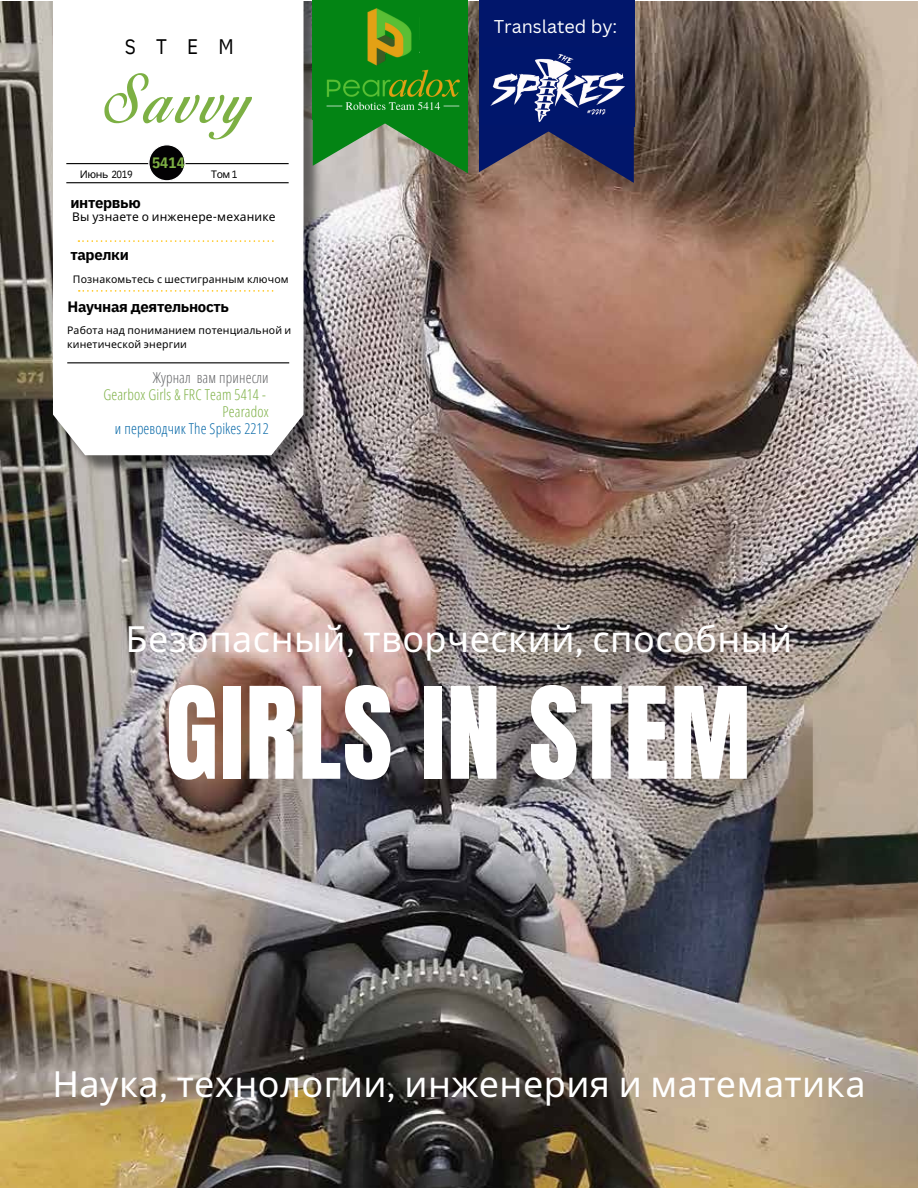
<style>
.page{position:relative;width:918px;height:1188px;background:#fff}
.page>*{position:absolute;margin:0;border:0;box-sizing:border-box;transform-origin:0 0}
.t1{font:108.15px "Anton";letter-spacing:.015em;color:#fff}
.t2{font:36px "Noto Sans";letter-spacing:.015em;color:#fff}
.t3{font:21px "IBM Plex Sans Cond";color:#000}
.t4{font:18px "Canva Sans";color:#fff}
.t5{font:700 15px "IBM Plex Sans";letter-spacing:-.02em;color:#000}
.t6{font:300 15px/16.8px "Open Sans Condensed";letter-spacing:.01em;color:#7db044;text-align:right}
.t7{font:300 15px "Open Sans Condensed";letter-spacing:.01em;color:#0466a6}
.t8{font:300 15px "Open Sans Condensed";letter-spacing:.01em;color:#636466}
.t9{font:700 15px "IBM Plex Sans Cond";color:#7db044}
.t10{font:12px "Noto Sans";letter-spacing:.015em;color:#000}
.t11{font:10.5px/14px "Noto Sans";letter-spacing:.015em;color:#000}
.s1{font-family:"IBM Plex Sans Cond"}
</style>
<div class="page">
<img style="left:0;top:1px;width:918px;height:1187px">
<img style="left:55px;top:1px;width:267px;height:473px">
<svg style="left:53px;top:1px;width:251px;height:454px"></svg>
<svg style="left:104px;top:73px;width:148px;height:66px"></svg>
<hr style="left:66px;top:163px;width:223px;height:1px;background:#000">
<div style="left:149px;top:145px;width:36px;height:36px;background:#030204;border-radius:50%"></div>
<div style="left:148px;top:144px;width:38px;height:37px;border:1px solid #fff;border-radius:50%"></div>
<hr style="left:66px;top:182px;width:223px;height:1px;background:#000">
<hr style="left:67px;top:362px;width:222px;height:1px;background:#000">
<svg style="left:78px;top:240px;width:196px;height:2px"></svg>
<svg style="left:79px;top:290px;width:194px;height:2px"></svg>
<div style="left:313px;top:0;width:155px;height:120px;background:#038414"></div>
<img style="left:367px;top:8px;width:53px;height:58px">
<img style="left:326px;top:69px;width:134px;height:14px">
<svg style="left:313px;top:83px;width:154px;height:90px"></svg>
<div style="left:479px;top:0;width:155px;height:126px;background:#01166b"></div>
<svg style="left:479px;top:126px;width:154px;height:56px;background:#433d60"></svg>
<img style="left:490px;top:54px;width:135px;height:68px">
<h3 class="t3" style="left:125px;top:32px;width:110px">STEM</h3>
<h3 class="t9" style="left:152px;top:153px;width:34px">5414</h3>
<p class="t11" style="left:80px;top:167px;width:54px">Июнь <span class="s1">2019</span></p>
<p class="t11" style="left:211px;top:167px;width:28px">Том <span class="s1">1</span></p>
<h3 class="t5" style="left:70px;top:193px;width:72px">интервью</h3>
<p class="t10" style="left:72px;top:208px;width:205px">Вы узнаете о инженере<span class="s1">-</span>механике</p>
<h3 class="t5" style="left:70px;top:245px;width:60px">тарелки</h3>
<p class="t11" style="left:73px;top:272px;width:217px">Познакомьтесь с шестигранным ключом</p>
<h3 class="t5" style="left:67px;top:297px;width:163px">Научная деятельность</h3>
<p class="t11" style="left:67px;top:323px;width:226px">Работа над пониманием потенциальной и кинетической энергии</p>
<h3 class="t8" style="left:153px;top:367px;width:117px">Журнал вам принесли</h3>
<h3 class="t6" style="left:103px;top:386px;width:167px">Gearbox Girls &amp; FRC Team 5414 -<br>Pearadox</h3>
<h3 class="t7" style="left:115px;top:418px;width:155px">и переводчик The Spikes 2212</h3>
<h3 class="t4" style="left:494px;top:14px;width:125px">Translated by:</h3>
<h2 class="t2" style="left:126px;top:613px;width:668px">Безопасный<span class="s1">,</span> творческий<span class="s1">,</span> способный</h2>
<h1 class="t1" style="left:166px;top:656px;width:587px">GIRLS IN STEM</h1>
<h2 class="t2" style="left:52px;top:1059px;width:815px">Наука<span class="s1">,</span> технологии<span class="s1">,</span> инженерия и математика</h2>
</div>
